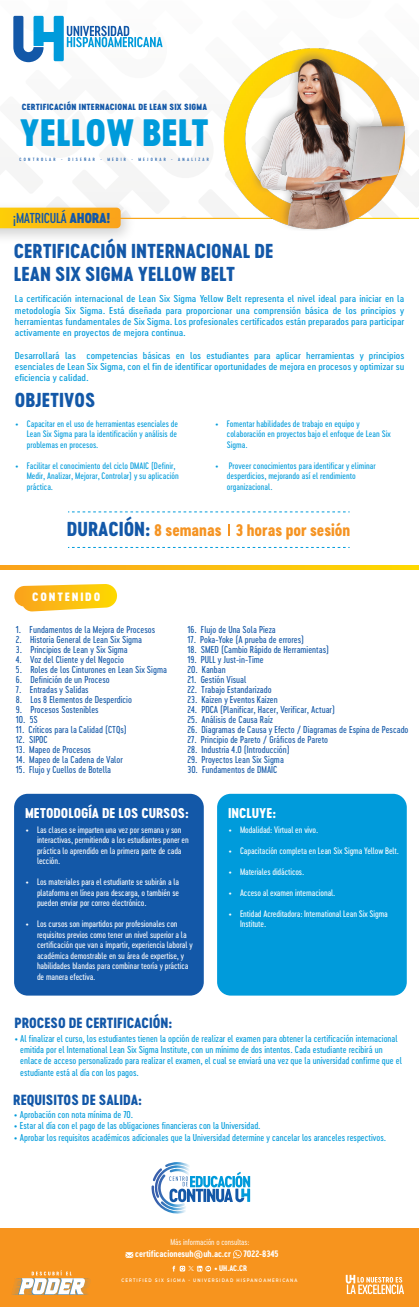
<style>
.page{position:relative;width:419px;height:1307px;background:#fff}
.page>*{position:absolute;margin:0;border:0;box-sizing:border-box;transform-origin:0 0}
.t1{font:35.62px "Cervo Neue Black Neue";color:#009bdb}
.t2{font:18.81px/22.6px "Cervo Neue Extra Bold Neue";color:#1358a8}
.t3{font:15.62px "Cervo Neue Extra Bold Neue";color:#f59423}
.t4{font:13.75px "Cervo Neue Extra Bold Neue";color:#1358a8}
.t5{font:13.44px "Cervo Neue Medium Neue";letter-spacing:-.02em;color:#1358a8}
.t6{font:13.25px "Cervo Neue Extra Bold Neue";color:#fff}
.t7{font:11.25px "Cervo Neue Black Neue";letter-spacing:.16em;color:#fff}
.t8{font:9.38px "Cervo Neue Regular Neue";color:#1358a8}
.t9{font:9.38px/11.2px "Cervo Neue Regular Neue";color:#009bdb}
.t10{font:9.38px/11.2px "Cervo Neue Regular Neue";color:#009bdb;text-align:justify;scale:1.15 1}
.t11{font:8.75px/10.5px "Cervo Neue Regular Neue";letter-spacing:-.01em;color:#fff}
.t12{font:8.75px/10.5px "Cervo Neue Regular Neue";color:#009bdb}
.t13{font:8.75px "Cervo Neue Bold Neue";letter-spacing:-.005em;color:#fff}
.t14{font:8.31px "Cervo Neue Black Neue";letter-spacing:.025em;color:#1358a8}
.t15{font:8.19px "Cervo Neue Light Neue";letter-spacing:-.005em;color:#fff}
.t16{font:7.62px "Cervo Neue Bold Neue";color:#fff}
.t17{font:600 5px "Montserrat";letter-spacing:.28em;color:#fff;scale:.79 1}
.t18{font:4.31px "Cervo Neue Medium Neue";letter-spacing:.52em;color:#1358a8}
.s1{font-family:"Cervo Neue Black Neue"}
.s2{font-size:18.81px;color:#1358a8}
</style>
<div class="page">
<svg style="left:0;top:565px;width:419px;height:4px;background:#fbbd10"></svg>
<svg style="left:14px;top:584px;width:103px;height:27px;background:#fbc733"></svg>
<div style="left:0;top:1229px;width:419px;height:78px;background:#f7941e"></div>
<svg style="left:172px;top:1266px;width:39px;height:5px"></svg>
<svg style="left:233px;top:1250px;width:8px;height:8px"></svg>
<svg style="left:125px;top:1252px;width:8px;height:6px"></svg>
<svg style="left:345px;top:1275px;width:59px;height:19px"></svg>
<img style="left:12px;top:1278px;width:79px;height:16px">
<svg style="left:17px;top:1270px;width:69px;height:25px"></svg>
<svg style="left:151px;top:1162px;width:99px;height:52px"></svg>
<svg style="left:68px;top:511px;width:281px;height:1px"></svg>
<svg style="left:68px;top:547px;width:281px;height:1px"></svg>
<svg style="left:228px;top:524px;width:1px;height:12px"></svg>
<div style="left:14px;top:794px;width:190px;height:201px;background:#1358a8;border-radius:14px"></div>
<div style="left:217px;top:794px;width:189px;height:201px;background:#009bdb;border-radius:14px"></div>
<svg style="left:0;top:15px;width:163px;height:213px"></svg>
<hr style="left:111px;top:218px;width:308px;height:1px;background:#fff">
<img style="left:155px;top:45px;width:264px;height:185px">
<p class="t14" style="left:22px;top:101px;width:187px">CERTIFICACIÓN INTERNACIONAL DE LEAN SIX SIGMA</p>
<h1 class="t1" style="left:19px;top:107px;width:191px">YELLOW BELT</h1>
<p class="t18" style="left:19px;top:156px;width:38px">CONTROLAR</p>
<p class="t18" style="left:61px;top:156px;width:35px">- DISEÑAR</p>
<p class="t18" style="left:100px;top:156px;width:27px">- MEDIR</p>
<p class="t18" style="left:131px;top:156px;width:36px">- MEJORAR</p>
<p class="t18" style="left:171px;top:156px;width:39px">- ANALIZAR</p>
<h3 class="t5" style="left:13px;top:209px;width:99px">¡MATRICULÁ <span class="s1">AHORA!</span></h3>
<h2 class="t2" style="left:14px;top:240px;width:261px">CERTIFICACIÓN INTERNACIONAL DE<br>LEAN SIX SIGMA YELLOW BELT</h2>
<p class="t10" style="left:15px;top:293px;width:340px">La certificación internacional de Lean Six Sigma Yellow Belt representa el nivel ideal para iniciar en la metodología Six Sigma. Está diseñada para proporcionar una comprensión básica de los principios y herramientas fundamentales de Six Sigma. Los profesionales certificados están preparados para participar activamente en proyectos de mejora continua.</p>
<p class="t10" style="left:15px;top:349px;width:340px">Desarrollará las competencias básicas en los estudiantes para aplicar herramientas y principios esenciales de Lean Six Sigma, con el fin de identificar oportunidades de mejora en procesos y optimizar su eficiencia y calidad.</p>
<h2 class="t2" style="left:15px;top:389px;width:82px">OBJETIVOS</h2>
<p class="t12" style="left:27px;top:418px;width:153px;text-indent:-11px">• Capacitar en el uso de herramientas esenciales de<br>Lean Six Sigma para la identificación y análisis de problemas en procesos.</p>
<p class="t12" style="left:27px;top:460px;width:154px;text-indent:-11px">• Facilitar el conocimiento del ciclo DMAIC (Definir,<br>Medir, Analizar, Mejorar, Controlar) y su aplicación práctica.</p>
<p class="t12" style="left:227px;top:418px;width:165px;text-indent:-11px">• Fomentar habilidades de trabajo en equipo y colaboración en proyectos bajo el enfoque de Lean Six<br>Sigma.</p>
<p class="t12" style="left:227px;top:460px;width:150px;text-indent:-11px">• Proveer conocimientos para identificar y eliminar desperdicios, mejorando así el rendimiento organizacional.</p>
<h3 class="t3" style="left:67px;top:519px;width:285px"><span class="s2">DURACIÓN:</span> 8 semanas 3 horas por sesión</h3>
<p class="t7" style="left:32px;top:588px;width:69px">CONTENIDO</p>
<p class="t8" style="left:16px;top:623px;width:141px">1. Fundamentos de la Mejora de Procesos</p>
<p class="t8" style="left:16px;top:633px;width:128px">2. Historia General de Lean Six Sigma</p>
<p class="t8" style="left:16px;top:643px;width:113px">3. Principios de Lean y Six Sigma</p>
<p class="t8" style="left:16px;top:653px;width:109px">4. Voz del Cliente y del Negocio</p>
<p class="t8" style="left:16px;top:663px;width:152px">5. Roles de los Cinturones en Lean Six Sigma</p>
<p class="t8" style="left:16px;top:673px;width:95px">6. Definición de un Proceso</p>
<p class="t8" style="left:16px;top:683px;width:74px">7. Entradas y Salidas</p>
<p class="t8" style="left:16px;top:693px;width:117px">8. Los 8 Elementos de Desperdicio</p>
<p class="t8" style="left:16px;top:703px;width:84px">9. Procesos Sostenibles</p>
<p class="t8" style="left:16px;top:713px;width:23px">10. 5S</p>
<p class="t8" style="left:16px;top:723px;width:112px">11. Críticos para la Calidad (CTQs)</p>
<p class="t8" style="left:16px;top:733px;width:33px">12. SIPOC</p>
<p class="t8" style="left:16px;top:743px;width:77px">13. Mapeo de Procesos</p>
<p class="t8" style="left:16px;top:753px;width:108px">14. Mapeo de la Cadena de Valor</p>
<p class="t8" style="left:16px;top:763px;width:97px">15. Flujo y Cuellos de Botella</p>
<p class="t8" style="left:187px;top:623px;width:90px">16. Flujo de Una Sola Pieza</p>
<p class="t8" style="left:187px;top:633px;width:118px">17. Poka-Yoke (A prueba de errores)</p>
<p class="t8" style="left:187px;top:643px;width:143px">18. SMED (Cambio Rápido de Herramientas)</p>
<p class="t8" style="left:187px;top:653px;width:78px">19. PULL y Just-in-Time</p>
<p class="t8" style="left:187px;top:663px;width:40px">20. Kanban</p>
<p class="t8" style="left:187px;top:673px;width:60px">21. Gestión Visual</p>
<p class="t8" style="left:187px;top:683px;width:86px">22. Trabajo Estandarizado</p>
<p class="t8" style="left:187px;top:693px;width:92px">23. Kaizen y Eventos Kaizen</p>
<p class="t8" style="left:187px;top:703px;width:149px">24. PDCA (Planificar, Hacer, Verificar, Actuar)</p>
<p class="t8" style="left:187px;top:713px;width:87px">25. Análisis de Causa Raíz</p>
<p class="t8" style="left:187px;top:723px;width:222px">26. Diagramas de Causa y Efecto / Diagramas de Espina de Pescado</p>
<p class="t8" style="left:187px;top:733px;width:142px">27. Principio de Pareto / Gráficos de Pareto</p>
<p class="t8" style="left:187px;top:743px;width:104px">28. Industria 4.0 (Introducción)</p>
<p class="t8" style="left:187px;top:753px;width:98px">29. Proyectos Lean Six Sigma</p>
<p class="t8" style="left:187px;top:763px;width:91px">30. Fundamentos de DMAIC</p>
<h3 class="t6" style="left:25px;top:804px;width:165px">METODOLOGÍA DE LOS CURSOS:</h3>
<p class="t11" style="left:37px;top:824px;width:153px;text-indent:-11px">• Las clases se imparten una vez por semana y son interactivas, permitiendo a los estudiantes poner en práctica lo aprendido en la primera parte de cada lección.</p>
<p class="t11" style="left:37px;top:876px;width:144px;text-align:justify;text-indent:-11px">• Los materiales para el estudiante se subirán a la plataforma en línea para descarga, o también se pueden enviar por correo electrónico.</p>
<p class="t11" style="left:37px;top:918px;width:157px;text-indent:-11px">• Los cursos son impartidos por profesionales con requisitos previos como tener un nivel superior a la certificación que van a impartir, experiencia laboral y académica demostrable en su área de expertise, y habilidades blandas para combinar teoría y práctica de manera efectiva.</p>
<h3 class="t6" style="left:228px;top:804px;width:49px">INCLUYE:</h3>
<p class="t11" style="left:229px;top:824px;width:91px">• Modalidad: Virtual en vivo.</p>
<p class="t11" style="left:229px;top:845px;width:172px">• Capacitación completa en Lean Six Sigma Yellow Belt.</p>
<p class="t11" style="left:229px;top:866px;width:77px">• Materiales didácticos.</p>
<p class="t11" style="left:229px;top:887px;width:108px">• Acceso al examen internacional.</p>
<p class="t11" style="left:240px;top:908px;width:149px;text-indent:-11px">• Entidad Acreditadora: International Lean Six Sigma<br>Institute.</p>
<h3 class="t4" style="left:15px;top:1013px;width:159px">PROCESO DE CERTIFICACIÓN:</h3>
<p class="t9" style="left:20px;top:1033px;width:383px;text-indent:-6px">• Al finalizar el curso, los estudiantes tienen la opción de realizar el examen para obtener la certificación internacional emitida por el International Lean Six Sigma Institute, con un mínimo de dos intentos. Cada estudiante recibirá un enlace de acceso personalizado para realizar el examen, el cual se enviará una vez que la universidad confirme que el estudiante está al día con los pagos.</p>
<h3 class="t4" style="left:13px;top:1090px;width:130px">REQUISITOS DE SALIDA:</h3>
<p class="t9" style="left:14px;top:1109px;width:120px">• Aprobación con nota mínima de 70.</p>
<p class="t9" style="left:14px;top:1120px;width:248px">• Estar al día con el pago de las obligaciones financieras con la Universidad.</p>
<p class="t9" style="left:14px;top:1131px;width:373px">• Aprobar los requisitos académicos adicionales que la Universidad determine y cancelar los aranceles respectivos.</p>
<p class="t15" style="left:170px;top:1236px;width:80px">Más información o consultas:</p>
<p class="t13" style="left:135px;top:1248px;width:97px">certificacionesuh@uh.ac.cr</p>
<p class="t13" style="left:243px;top:1248px;width:37px">7022-8345</p>
<p class="t16" style="left:214px;top:1263px;width:34px">• UH.AC.CR</p>
<p class="t17" style="left:121px;top:1276px;width:224px">CERTIFIED SIX SIGMA - UNIVERSIDAD HISPANOAMERICANA</p>
</div>
